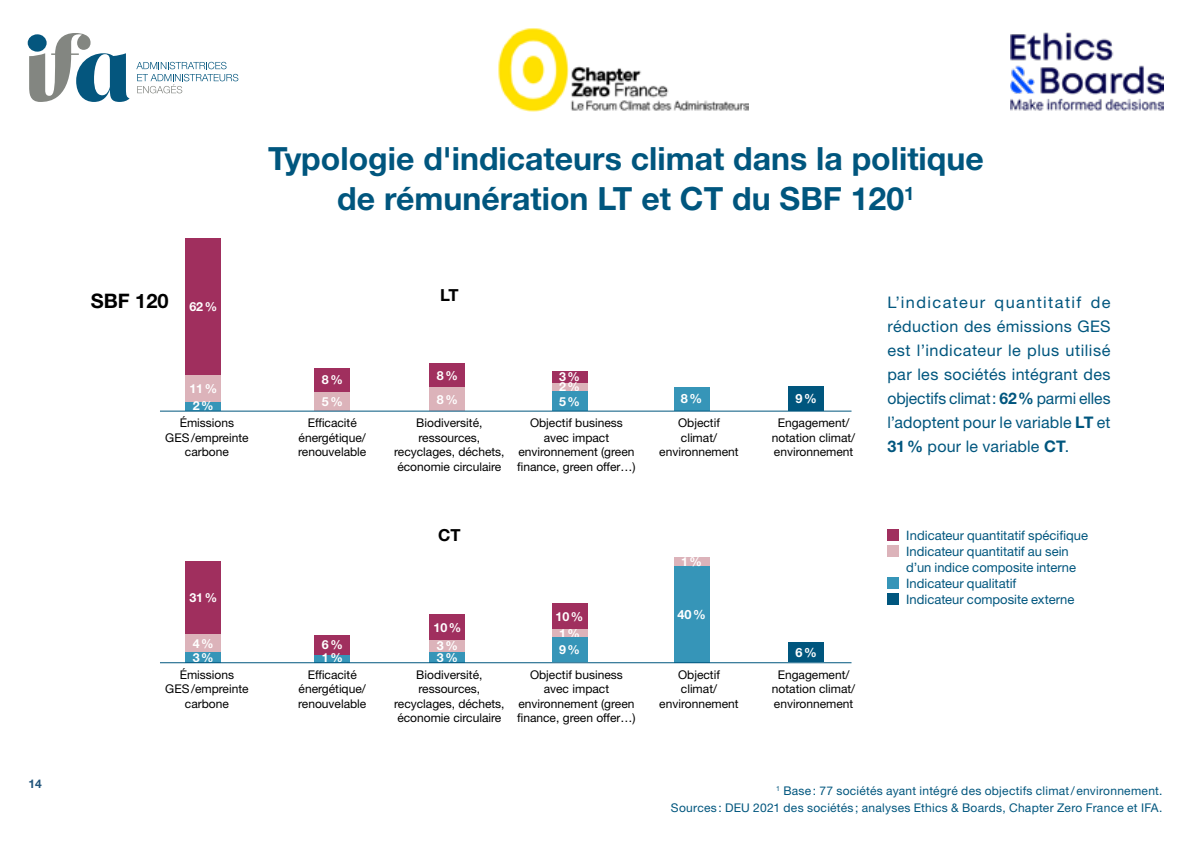
<style>
.page{position:relative;width:1191px;height:842px;background:#fff}
.page>*{position:absolute;margin:0;border:0;box-sizing:border-box;transform-origin:0 0}
.t1{font:700 32px/40px "Helvetica Neue LT Std";color:#00567e;text-align:center}
.t2{font:700 20px "Helvetica Neue LT Std";color:#000}
.t3{font:700 16.6px "Helvetica Neue LT Std";color:#000}
.t4{font:16px/24px "Helvetica Neue LT Std";letter-spacing:.01em;color:#00567e;text-align:justify}
.t5{font:13px/16px "Helvetica Neue LT Std";color:#00567e}
.t6{font:700 12.8px "Helvetica Neue LT Std";color:#fff}
.t7{font:700 12.4px "Helvetica Neue LT Std";color:#fff}
.t8{font:12px/14.4px "Helvetica Neue LT Std";color:#000;text-align:center}
.t9{font:12px "Helvetica Neue LT Std";letter-spacing:.02em;color:#00567e}
.t10{font:700 12px "Helvetica Neue LT Std";color:#23567c}
.s1{font-weight:700}
</style>
<div class="page">
<img style="left:1010px;top:32px;width:153px;height:79px">
<svg style="left:29px;top:33px;width:101px;height:69px"></svg>
<svg style="left:136px;top:62px;width:102px;height:31px"></svg>
<img style="left:498px;top:28px;width:251px;height:84px">
<div style="left:552px;top:604px;width:35px;height:25px;background:#a02f5e"></div>
<div style="left:788px;top:386px;width:35px;height:25px;background:#00567e"></div>
<div style="left:887px;top:529px;width:11px;height:11px;background:#a02f5e"></div>
<div style="left:887px;top:545px;width:11px;height:11px;background:#dcb3ba"></div>
<div style="left:887px;top:577px;width:11px;height:11px;background:#3695b8"></div>
<div style="left:887px;top:593px;width:11px;height:11px;background:#00567e"></div>
<div style="left:186px;top:401px;width:35px;height:10px;background:#3695b8"></div>
<div style="left:315px;top:654px;width:35px;height:9px;background:#3695b8"></div>
<div style="left:552px;top:382px;width:35px;height:10px;background:#dcb3ba"></div>
<div style="left:552px;top:371px;width:35px;height:11px;background:#a02f5e"></div>
<div style="left:186px;top:239px;width:35px;height:136px;background:#a02f5e"></div>
<div style="left:186px;top:375px;width:35px;height:26px;background:#dcb3ba"></div>
<div style="left:315px;top:392px;width:35px;height:19px;background:#dcb3ba"></div>
<div style="left:315px;top:368px;width:35px;height:24px;background:#a02f5e"></div>
<div style="left:430px;top:363px;width:35px;height:24px;background:#a02f5e"></div>
<div style="left:430px;top:387px;width:35px;height:24px;background:#dcb3ba"></div>
<div style="left:674px;top:387px;width:35px;height:24px;background:#3695b8"></div>
<div style="left:552px;top:392px;width:35px;height:19px;background:#3695b8"></div>
<div style="left:788px;top:642px;width:35px;height:20px;background:#00567e"></div>
<div style="left:186px;top:651px;width:35px;height:12px;background:#3695b8"></div>
<div style="left:430px;top:651px;width:35px;height:12px;background:#3695b8"></div>
<div style="left:430px;top:640px;width:35px;height:11px;background:#dcb3ba"></div>
<div style="left:552px;top:629px;width:35px;height:9px;background:#dcb3ba"></div>
<div style="left:674px;top:557px;width:35px;height:9px;background:#dcb3ba"></div>
<div style="left:186px;top:561px;width:35px;height:73px;background:#a02f5e"></div>
<div style="left:315px;top:635px;width:35px;height:19px;background:#a02f5e"></div>
<div style="left:186px;top:634px;width:35px;height:17px;background:#dcb3ba"></div>
<div style="left:430px;top:615px;width:35px;height:25px;background:#a02f5e"></div>
<div style="left:674px;top:566px;width:35px;height:96px;background:#3695b8"></div>
<div style="left:552px;top:638px;width:35px;height:24px;background:#3695b8"></div>
<hr style="left:160px;top:411px;width:691px;height:1px;background:#00567e">
<hr style="left:160px;top:662px;width:691px;height:1px;background:#00567e">
<p class="t10" style="left:28px;top:776px;width:15px">14</p>
<h1 class="t1" style="left:268px;top:138px;width:717px">Typologie d'indicateurs climat dans la politique de rémunération LT et CT du SBF 120<sup>1</sup></h1>
<h2 class="t2" style="left:91px;top:289px;width:79px">SBF 120</h2>
<p class="t7" style="left:189px;top:299px;width:29px">62%</p>
<p class="t7" style="left:189px;top:380px;width:29px">11%</p>
<p class="t7" style="left:193px;top:398px;width:22px">2%</p>
<h3 class="t3" style="left:440px;top:285px;width:20px">LT</h3>
<p class="t7" style="left:322px;top:372px;width:22px">8%</p>
<p class="t7" style="left:437px;top:368px;width:22px">8%</p>
<p class="t7" style="left:322px;top:393px;width:22px">5%</p>
<p class="t7" style="left:437px;top:391px;width:22px">8%</p>
<p class="t7" style="left:559px;top:369px;width:22px">3%</p>
<p class="t7" style="left:559px;top:379px;width:22px">2%</p>
<p class="t7" style="left:559px;top:393px;width:22px">5%</p>
<p class="t6" style="left:681px;top:390px;width:23px">8%</p>
<p class="t8" style="left:165px;top:416px;width:85px">Émissions<br>GES/empreinte carbone</p>
<p class="t8" style="left:298px;top:416px;width:70px">Efficacité énergétique/ renouvelable</p>
<p class="t8" style="left:517px;top:416px;width:120px">Objectif business avec impact environnement (green finance, green offer…)</p>
<p class="t8" style="left:659px;top:416px;width:81px">Objectif climat/ environnement</p>
<p class="t8" style="left:394px;top:416px;width:112px">Biodiversité, ressources, recyclages, déchets, économie circulaire</p>
<p class="t7" style="left:189px;top:590px;width:29px">31%</p>
<p class="t7" style="left:193px;top:635px;width:22px">4%</p>
<p class="t7" style="left:322px;top:637px;width:22px">6%</p>
<h3 class="t3" style="left:438px;top:525px;width:24px">CT</h3>
<p class="t7" style="left:433px;top:620px;width:29px">10%</p>
<p class="t7" style="left:437px;top:638px;width:22px">3%</p>
<p class="t7" style="left:193px;top:650px;width:22px">3%</p>
<p class="t7" style="left:437px;top:650px;width:22px">3%</p>
<p class="t7" style="left:322px;top:650px;width:22px">1%</p>
<p class="t7" style="left:555px;top:609px;width:29px">10%</p>
<p class="t7" style="left:559px;top:625px;width:22px">1%</p>
<p class="t7" style="left:559px;top:642px;width:22px">9%</p>
<p class="t7" style="left:681px;top:554px;width:22px">1%</p>
<p class="t6" style="left:677px;top:606px;width:30px">40%</p>
<p class="t8" style="left:165px;top:667px;width:85px">Émissions<br>GES/empreinte carbone</p>
<p class="t8" style="left:298px;top:667px;width:70px">Efficacité énergétique/ renouvelable</p>
<p class="t8" style="left:517px;top:667px;width:120px">Objectif business avec impact environnement (green finance, green offer…)</p>
<p class="t8" style="left:659px;top:667px;width:81px">Objectif climat/ environnement</p>
<p class="t8" style="left:394px;top:667px;width:112px">Biodiversité, ressources, recyclages, déchets, économie circulaire</p>
<p class="t6" style="left:795px;top:390px;width:23px">9%</p>
<p class="t8" style="left:772px;top:416px;width:85px">Engagement/ notation climat/ environnement</p>
<p class="t6" style="left:795px;top:644px;width:23px">6%</p>
<p class="t8" style="left:772px;top:667px;width:85px">Engagement/ notation climat/ environnement</p>
<h3 class="t4" style="left:887px;top:290px;width:225px">L’indicateur quantitatif de réduction des émissions GES est l’indicateur le plus utilisé par les sociétés intégrant des objectifs climat: <span class="s1">62%</span> parmi elles l’adoptent pour le variable <span class="s1">LT</span> et <span class="s1">31%</span> pour le variable <span class="s1">CT</span>.</h3>
<p class="t5" style="left:906px;top:528px;width:183px">Indicateur quantitatif spécifique<br>Indicateur quantitatif au sein d’un indice composite interne<br>Indicateur qualitatif<br>Indicateur composite externe</p>
<p class="t9" style="left:776px;top:783px;width:388px"><sup>1</sup> Base: 77 sociétés ayant intégré des objectifs climat/environnement.</p>
<p class="t9" style="left:671px;top:801px;width:493px">Sources: DEU 2021 des sociétés; analyses Ethics &amp; Boards, Chapter Zero France et IFA.</p>
</div>
